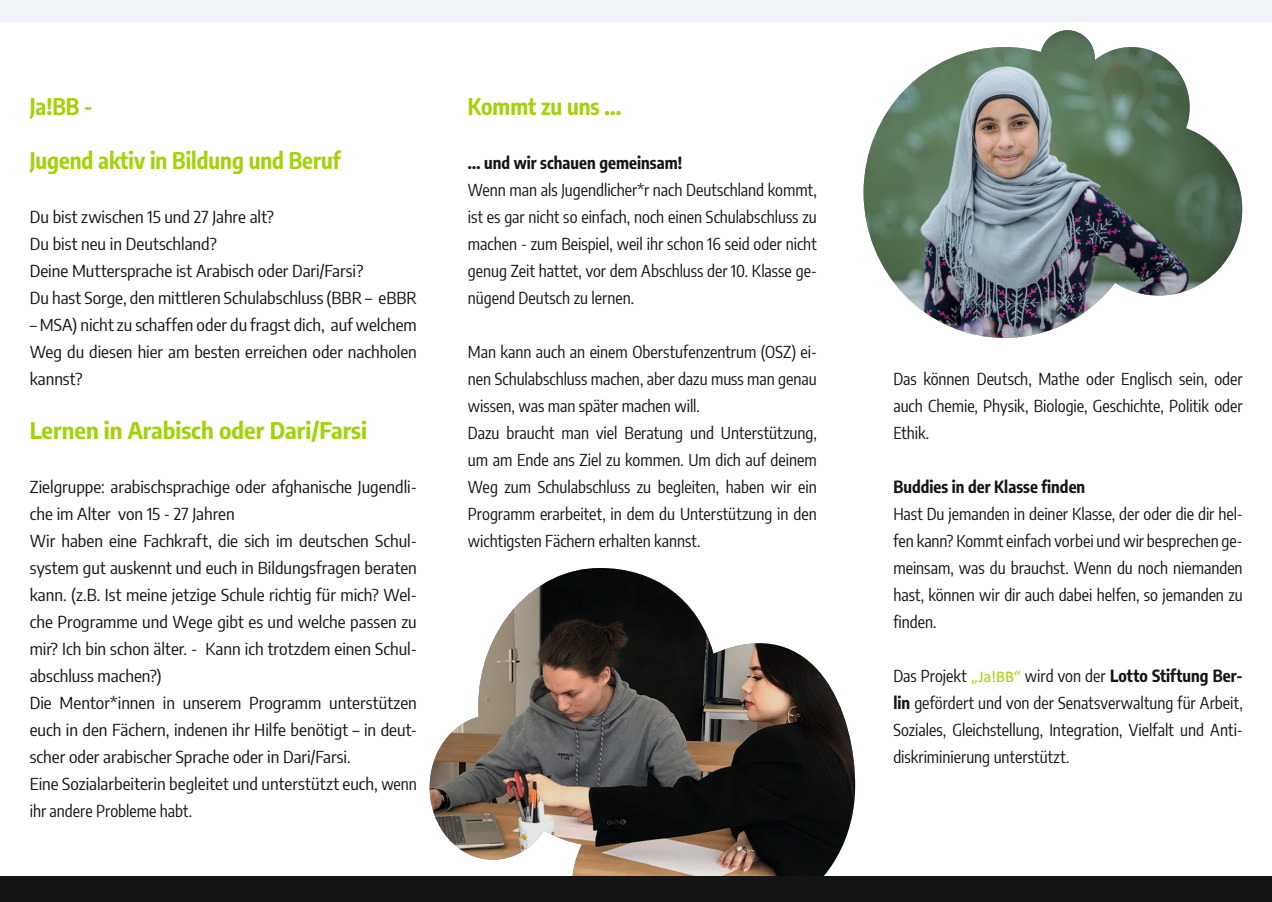
<style>
.page{position:relative;width:1272px;height:902px;background:#fff}
.page>*{position:absolute;margin:0;border:0;box-sizing:border-box;transform-origin:0 0}
.t1{font:700 22.5px "Encode Sans Condensed";color:#a3d20b}
.t2{font:700 22.5px "Encode Sans Condensed";color:#a3d20b;scale:1.08 1}
.t3{font:16.5px/27px "Encode Sans Condensed";color:#131413;text-align:justify}
.t4{font:16.5px/27px "Encode Sans Condensed";color:#131413;scale:1.08 1}
.t5{font:16.5px/27px "Encode Sans Condensed";color:#131413;scale:1.07 1}
.t6{font:700 16.5px "Encode Sans Condensed";letter-spacing:.005em;color:#131413}
.s1{font-family:"Calibri";color:#a3d20b}
.s2{font-weight:700}
</style>
<div class="page">
<img style="left:863px;top:30px;width:379px;height:308px">
<img style="left:429px;top:568px;width:427px;height:308px">
<div style="left:0;top:0;width:1271px;height:21px;background:#f0f4f8"></div>
<div style="left:0;top:876px;width:1271px;height:25px;background:#131413"></div>
<h1 class="t1" style="left:30px;top:89px;width:64px">Ja!BB -</h1>
<h1 class="t1" style="left:30px;top:143px;width:312px">Jugend aktiv in Bildung und Beruf</h1>
<p class="t5" style="left:30px;top:202px;width:363px">Du bist zwischen 15 und 27 Jahre alt?<br>Du bist neu in Deutschland?<br>Deine Muttersprache ist Arabisch oder Dari/Farsi?<br>Du hast Sorge, den mittleren Schulabschluss (BBR – eBBR</p>
<p class="t5" style="left:30px;top:310px;width:363px;text-align:justify">– MSA) nicht zu schaffen oder du fragst dich, auf welchem Weg du diesen hier am besten erreichen oder nachholen kannst?</p>
<h1 class="t2" style="left:30px;top:413px;width:314px">Lernen in Arabisch oder Dari/Farsi</h1>
<p class="t4" style="left:30px;top:472px;width:360px">Zielgruppe: arabischsprachige oder afghanische Jugendli&shy;che im Alter von 15 - 27 Jahren<br>Wir haben eine Fachkraft, die sich im deutschen Schul&shy;system gut auskennt und euch in Bildungsfragen beraten kann. (z.B. Ist meine jetzige Schule richtig für mich? Wel&shy;che Programme und Wege gibt es und welche passen zu mir? Ich bin schon älter. - Kann ich trotzdem einen Schul&shy;abschluss machen?)<br>Die Mentor*innen in unserem Programm unterstützen euch in den Fächern, indenen ihr Hilfe benötigt – in deut&shy;scher oder arabischer Sprache oder in Dari/Farsi.<br>Eine Sozialarbeiterin begleitet und unterstützt euch, wenn ihr andere Probleme habt.</p>
<h1 class="t1" style="left:468px;top:89px;width:155px">Kommt zu uns ...</h1>
<p class="t6" style="left:468px;top:150px;width:216px">... und wir schauen gemeinsam!</p>
<p class="t3" style="left:468px;top:175px;width:350px">Wenn man als Jugendlicher*r nach Deutschland kommt, ist es gar nicht so einfach, noch einen Schulabschluss zu machen - zum Beispiel, weil ihr schon 16 seid oder nicht genug Zeit hattet, vor dem Abschluss der 10. Klasse ge&shy;nügend Deutsch zu lernen.</p>
<p class="t3" style="left:468px;top:337px;width:350px;text-align:left">Man kann auch an einem Oberstufenzentrum (OSZ) ei&shy;nen Schulabschluss machen, aber dazu muss man genau wissen, was man später machen will.<br>Dazu braucht man viel Beratung und Unterstützung, um am Ende ans Ziel zu kommen. Um dich auf deinem Weg zum Schulabschluss zu begleiten, haben wir ein Programm erarbeitet, in dem du Unterstützung in den wichtigsten Fächern erhalten kannst.</p>
<p class="t3" style="left:893px;top:364px;width:351px">Das können Deutsch, Mathe oder Englisch sein, oder auch Chemie, Physik, Biologie, Geschichte, Politik oder Ethik.</p>
<p class="t6" style="left:893px;top:474px;width:193px">Buddies in der Klasse finden</p>
<p class="t3" style="left:893px;top:499px;width:351px">Hast Du jemanden in deiner Klasse, der oder die dir hel&shy;fen kann? Kommt einfach vorbei und wir besprechen ge&shy;meinsam, was du brauchst. Wenn du noch niemanden hast, können wir dir auch dabei helfen, so jemanden zu finden.</p>
<p class="t3" style="left:893px;top:661px;width:351px">Das Projekt <span class="s1">„Ja!BB“</span> wird von der <span class="s2">Lotto Stiftung Ber&shy;lin</span> gefördert und von der Senatsverwaltung für Arbeit, Soziales, Gleichstellung, Integration, Vielfalt und Anti&shy;diskriminierung unterstützt.</p>
</div>
